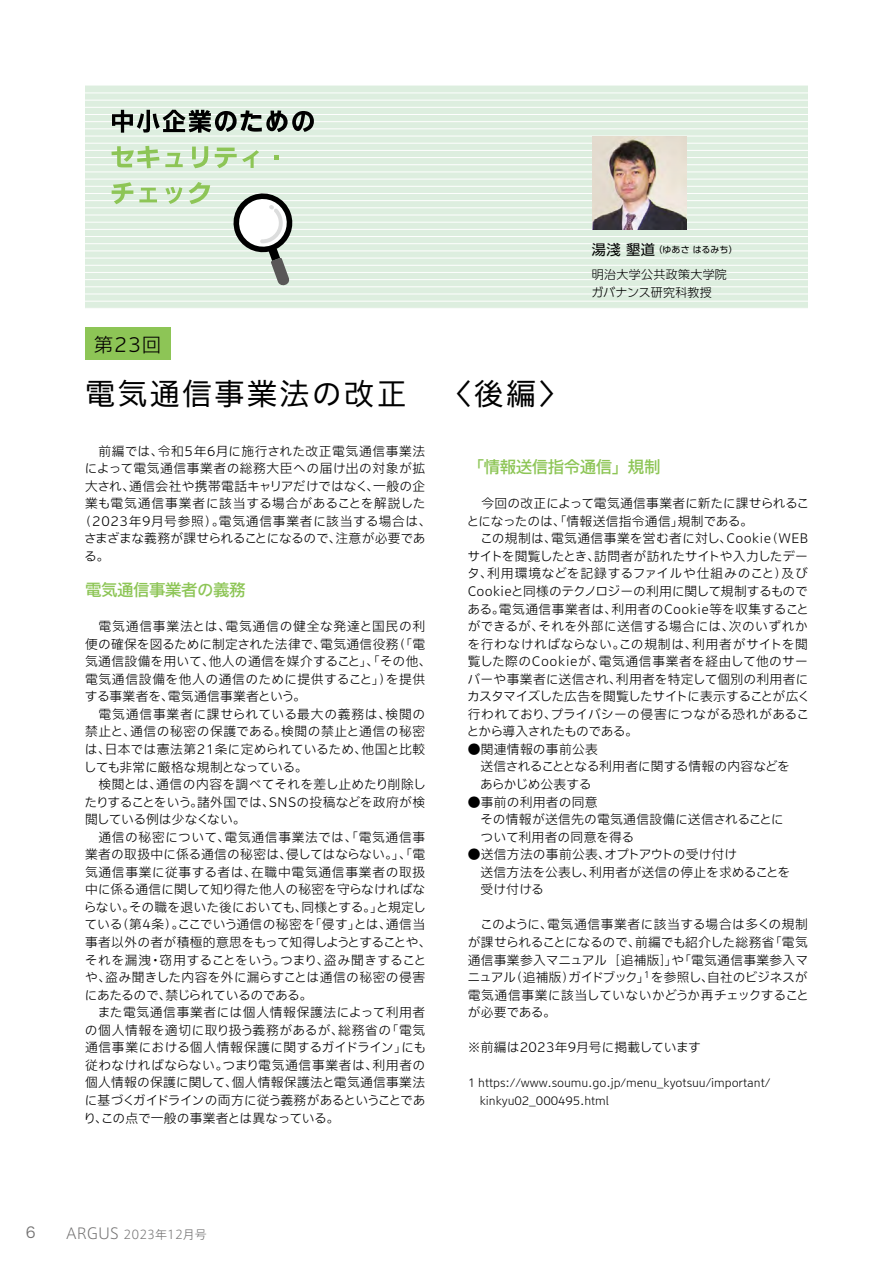
<style>
.page{position:relative;width:893px;height:1263px;background:#fff}
.page>*{position:absolute;margin:0;border:0;box-sizing:border-box;transform-origin:0 0}
.t1{font:100 30px "Iwa UCDA Goth Std";letter-spacing:.08em;color:#000}
.t2{font:300 19.5px "Iwa UCDA Goth Std";color:#040000}
.t3{font:500 16.5px "Iwa UCDA Goth Std";letter-spacing:-.03em;color:#8dc556}
.t4{font:15px "Hira Kaku Pro W3";color:#727171}
.t5{font:14.25px "UD Shin Go Pro";color:#000}
.t6{font:300 12.75px/17.5px "Iwa UCDA Goth Std";letter-spacing:.02em;color:#000}
.t7{font:300 12.75px "Iwa UCDA Goth Std";letter-spacing:.05em;color:#000}
.t8{font:300 12.75px "Iwa UCDA Goth Std";letter-spacing:.06em;color:#000}
.t9{font:300 12.75px "Iwa UCDA Goth Std";letter-spacing:-.025em;color:#000}
.t10{font:300 12.75px "Iwa UCDA Goth Std";letter-spacing:.045em;color:#000}
.t11{font:300 12px/18px "UD Shin Go Pro";letter-spacing:.025em;color:#000}
.t12{font:12px "Axis Basic Std N L";color:#727171}
.t13{font:300 11.25px/17.5px "Iwa UCDA Goth Std";letter-spacing:-.005em;color:#000}
.t14{font:9px "UD Shin Go Pro";letter-spacing:.005em;color:#000}
.s1{font-size:15px}
</style>
<div class="page">
<div style="left:85px;top:85px;width:723px;height:223px;background:#ddeedf"></div>
<hr style="left:85px;top:85px;width:723px;height:1px;background:#fff">
<hr style="left:85px;top:93px;width:723px;height:1px;background:#fff">
<hr style="left:85px;top:100px;width:723px;height:1px;background:#fff">
<hr style="left:85px;top:107px;width:723px;height:1px;background:#fff">
<hr style="left:85px;top:114px;width:723px;height:1px;background:#fff">
<hr style="left:85px;top:121px;width:723px;height:1px;background:#fff">
<hr style="left:85px;top:129px;width:723px;height:1px;background:#fff">
<hr style="left:85px;top:136px;width:723px;height:1px;background:#fff">
<hr style="left:85px;top:143px;width:723px;height:1px;background:#fff">
<hr style="left:85px;top:150px;width:723px;height:1px;background:#fff">
<hr style="left:85px;top:157px;width:723px;height:1px;background:#fff">
<hr style="left:85px;top:164px;width:723px;height:1px;background:#fff">
<hr style="left:85px;top:172px;width:723px;height:1px;background:#fff">
<hr style="left:85px;top:179px;width:723px;height:1px;background:#fff">
<hr style="left:85px;top:186px;width:723px;height:1px;background:#fff">
<hr style="left:85px;top:193px;width:723px;height:1px;background:#fff">
<hr style="left:85px;top:200px;width:723px;height:1px;background:#fff">
<hr style="left:85px;top:207px;width:723px;height:1px;background:#fff">
<hr style="left:85px;top:215px;width:723px;height:1px;background:#fff">
<hr style="left:85px;top:222px;width:723px;height:1px;background:#fff">
<hr style="left:85px;top:229px;width:723px;height:1px;background:#fff">
<hr style="left:85px;top:236px;width:723px;height:1px;background:#fff">
<hr style="left:85px;top:243px;width:723px;height:1px;background:#fff">
<hr style="left:85px;top:251px;width:723px;height:1px;background:#fff">
<hr style="left:85px;top:258px;width:723px;height:1px;background:#fff">
<hr style="left:85px;top:265px;width:723px;height:1px;background:#fff">
<hr style="left:85px;top:272px;width:723px;height:1px;background:#fff">
<hr style="left:85px;top:279px;width:723px;height:1px;background:#fff">
<hr style="left:85px;top:286px;width:723px;height:1px;background:#fff">
<hr style="left:85px;top:294px;width:723px;height:1px;background:#fff">
<hr style="left:85px;top:301px;width:723px;height:1px;background:#fff">
<div style="left:85px;top:327px;width:85px;height:33px;background:#8dc556"></div>
<svg style="left:230px;top:193px;width:66px;height:93px"></svg>
<img style="left:592px;top:136px;width:94px;height:94px">
<svg style="left:112px;top:110px;width:202px;height:23px"></svg>
<svg style="left:111px;top:146px;width:48px;height:22px"></svg>
<svg style="left:165px;top:153px;width:18px;height:14px"></svg>
<svg style="left:192px;top:146px;width:16px;height:22px"></svg>
<svg style="left:215px;top:148px;width:44px;height:20px"></svg>
<svg style="left:275px;top:155px;width:4px;height:4px"></svg>
<svg style="left:112px;top:182px;width:21px;height:22px"></svg>
<svg style="left:139px;top:188px;width:18px;height:14px"></svg>
<svg style="left:165px;top:187px;width:17px;height:17px"></svg>
<svg style="left:189px;top:182px;width:21px;height:22px"></svg>
<h2 class="t2" style="left:94px;top:331px;width:69px">第23回</h2>
<h1 class="t1" style="left:85px;top:372px;width:485px">電気通信事業法の改正　〈後編〉</h1>
<p class="t5" style="left:592px;top:238px;width:65px">湯淺 墾道</p>
<p class="t11" style="left:591px;top:265px;width:137px">明治大学公共政策大学院ガバナンス研究科教授</p>
<p class="t14" style="left:653px;top:243px;width:86px">（ゆあさ はるみち）</p>
<p class="t7" style="left:85px;top:442px;width:342px">　前編では、令和5年6月に施行された改正電気通信事業法</p>
<p class="t10" style="left:85px;top:459px;width:342px">によって電気通信事業者の総務大臣への届け出の対象が拡</p>
<p class="t6" style="left:85px;top:476px;width:342px">大され、通信会社や携帯電話キャリアだけではなく、一般の企</p>
<p class="t7" style="left:85px;top:494px;width:342px">業も電気通信事業者に該当する場合があることを解説した</p>
<p class="t8" style="left:79px;top:512px;width:354px">（2023年9月号参照）。電気通信事業者に該当する場合は、</p>
<p class="t9" style="left:84px;top:529px;width:343px">さまざまな義務が課せられることになるので、注意が必要であ</p>
<p class="t6" style="left:84px;top:546px;width:27px">る。</p>
<p class="t3" style="left:85px;top:578px;width:162px">電気通信事業者の義務</p>
<p class="t6" style="left:84px;top:617px;width:349px">　電気通信事業法とは、電気通信の健全な発達と国民の利便の確保を図るために制定された法律で、電気通信役務（「電気通信設備を用いて、他人の通信を媒介すること」、「その他、電気通信設備を他人の通信のために提供すること」）を提供する事業者を、電気通信事業者という。<br>　電気通信事業者に課せられている最大の義務は、検閲の禁止と、通信の秘密の保護である。検閲の禁止と通信の秘密は、日本では憲法第21条に定められているため、他国と比較しても非常に厳格な規制となっている。<br>　検閲とは、通信の内容を調べてそれを差し止めたり削除したりすることをいう。諸外国では、SNSの投稿などを政府が検閲している例は少なくない。<br>　通信の秘密について、電気通信事業法では、「電気通信事業者の取扱中に係る通信の秘密は、侵してはならない。」、「電気通信事業に従事する者は、在職中電気通信事業者の取扱中に係る通信に関して知り得た他人の秘密を守らなければならない。その職を退いた後においても、同様とする。」と規定している（第4条）。ここでいう通信の秘密を「侵す」とは、通信当事者以外の者が積極的意思をもって知得しようとすることや、それを漏洩・窃用することをいう。つまり、盗み聞きすることや、盗み聞きした内容を外に漏らすことは通信の秘密の侵害にあたるので、禁じられているのである。<br>　また電気通信事業者には個人情報保護法によって利用者の個人情報を適切に取り扱う義務があるが、総務省の「電気通信事業における個人情報保護に関するガイドライン」にも従わなければならない。つまり電気通信事業者は、利用者の個人情報の保護に関して、個人情報保護法と電気通信事業法に基づくガイドラインの両方に従う義務があるということであり、この点で一般の事業者とは異なっている。</p>
<p class="t4" style="left:26px;top:1219px;width:11px">6</p>
<p class="t12" style="left:66px;top:1225px;width:142px"><span class="s1">ARGUS</span> 2023年12月号</p>
<p class="t3" style="left:468px;top:455px;width:194px">「情報送信指令通信」規制</p>
<p class="t6" style="left:466px;top:494px;width:345px;text-indent:15px">今回の改正によって電気通信事業者に新たに課せられることになったのは、「情報送信指令通信」規制である。<br>　この規制は、電気通信事業を営む者に対し、Cookie（WEBサイトを閲覧したとき、訪問者が訪れたサイトや入力したデータ、利用環境などを記録するファイルや仕組みのこと）及び<br>Cookieと同様のテクノロジーの利用に関して規制するものである。電気通信事業者は、利用者のCookie等を収集することができるが、それを外部に送信する場合には、次のいずれかを行わなければならない。この規制は、利用者がサイトを閲覧した際のCookieが、電気通信事業者を経由して他のサーバーや事業者に送信され、利用者を特定して個別の利用者にカスタマイズした広告を閲覧したサイトに表示することが広く行われており、プライバシーの侵害につながる恐れがあることから導入されたものである。</p>
<p class="t6" style="left:480px;top:739px;width:311px;text-indent:-12px">●関連情報の事前公表<br>送信されることとなる利用者に関する情報の内容などをあらかじめ公表する</p>
<p class="t6" style="left:480px;top:792px;width:305px;text-indent:-12px">●事前の利用者の同意<br>その情報が送信先の電気通信設備に送信されることについて利用者の同意を得る</p>
<p class="t6" style="left:480px;top:845px;width:311px;text-indent:-13px">●送信方法の事前公表、オプトアウトの受け付け<br>送信方法を公表し、利用者が送信の停止を求めることを受け付ける</p>
<p class="t6" style="left:468px;top:915px;width:343px;text-align:justify">　このように、電気通信事業者に該当する場合は多くの規制が課せられることになるので、前編でも紹介した総務省「電気通信事業参入マニュアル [追補版]」や「電気通信事業参入マニュアル（追補版）ガイドブック」<sup>1</sup> を参照し、自社のビジネスが電気通信事業に該当していないかどうか再チェックすることが必要である。</p>
<p class="t6" style="left:468px;top:1038px;width:235px">※前編は2023年9月号に掲載しています</p>
<p class="t13" style="left:480px;top:1074px;width:292px;text-indent:-12px">1 https://www.soumu.go.jp/menu_kyotsuu/important/ kinkyu02_000495.html</p>
</div>
